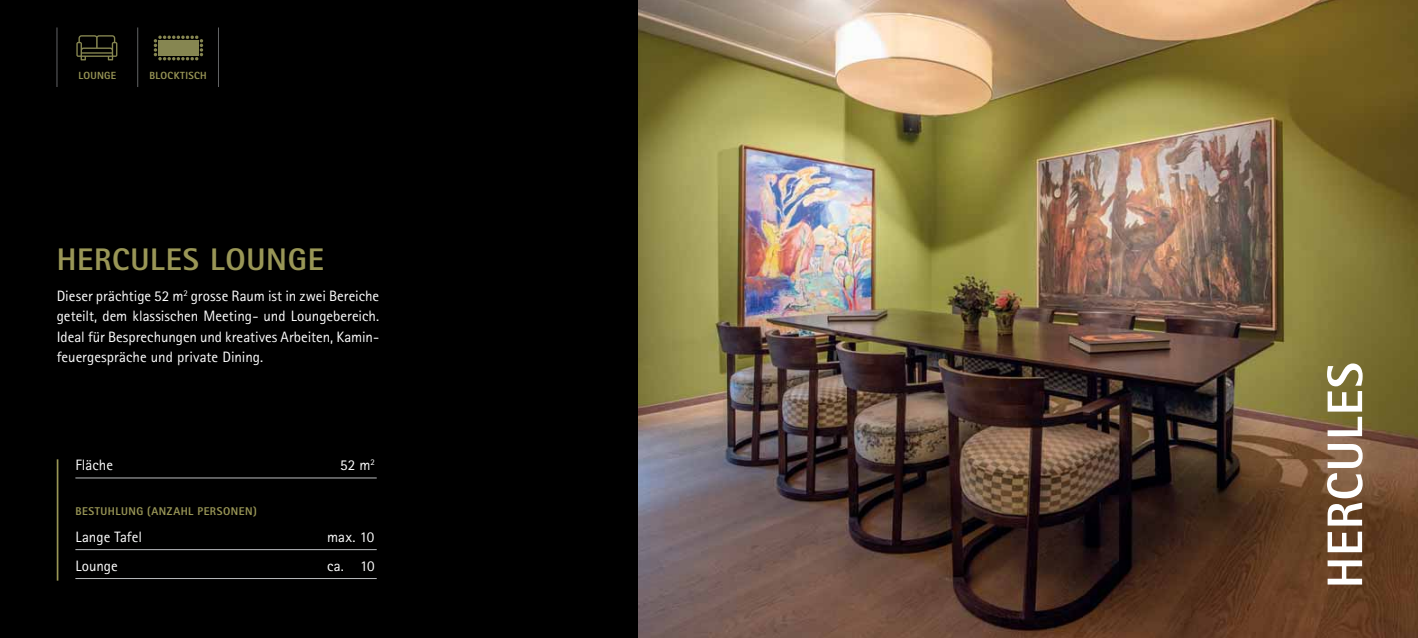
<style>
.page{position:relative;width:1418px;height:638px;background:#fff}
.page>*{position:absolute;margin:0;border:0;box-sizing:border-box;transform-origin:0 0}
.t1{font:800 50px "Rotis Sans Serif Std";letter-spacing:.015em;color:#fff}
.t2{font:800 31.25px "Rotis Sans Serif Std";letter-spacing:.02em;color:#999656}
.t3{font:15px/20.4px "Rotis Sans Serif Std";color:#fff;text-align:justify}
.t4{font:800 11.25px "Rotis Sans Serif Std";letter-spacing:.045em;color:#999656}
.t5{font:800 10.38px "Rotis Sans Serif Std";letter-spacing:.025em;color:#999656}
</style>
<div class="page">
<div style="left:0;top:0;width:651px;height:638px;background:#000"></div>
<img style="left:638px;top:0;width:779px;height:638px">
<svg style="left:76px;top:35px;width:41px;height:25px"></svg>
<hr style="left:75px;top:478px;width:302px;height:1px;background:#bbbdc0">
<hr style="left:75px;top:549px;width:302px;height:1px;background:#bbbdc0">
<hr style="left:75px;top:578px;width:302px;height:1px;background:#bbbdc0">
<hr style="left:57px;top:459px;width:1px;height:121px;background:#999656">
<svg style="left:154px;top:35px;width:49px;height:26px"></svg>
<div style="left:158px;top:40px;width:40px;height:16px;background:#868651"></div>
<hr style="left:57px;top:27px;width:1px;height:60px;background:#636466">
<hr style="left:137px;top:27px;width:1px;height:60px;background:#636466">
<hr style="left:218px;top:27px;width:1px;height:60px;background:#636466">
<p class="t5" style="left:78px;top:69px;width:39px">LOUNGE</p>
<p class="t5" style="left:149px;top:69px;width:59px">BLOCKTISCH</p>
<h2 class="t2" style="left:57px;top:241px;width:269px">HERCULES LOUNGE</h2>
<p class="t3" style="left:57px;top:287px;width:324px">Dieser prächtige 52 m<sup>2</sup> grosse Raum ist in zwei Bereiche geteilt, dem klassischen Meeting- und Loungebereich.<br>Ideal für Besprechungen und kreatives Arbeiten, Kamin&shy;feuergespräche und private Dining.</p>
<p class="t3" style="left:75px;top:457px;width:39px">Fläche</p>
<p class="t3" style="left:340px;top:457px;width:36px">52 m<sup>2</sup></p>
<p class="t4" style="left:75px;top:504px;width:183px">BESTUHLUNG (ANZAHL PERSONEN)</p>
<p class="t3" style="left:75px;top:528px;width:68px">Lange Tafel</p>
<p class="t3" style="left:327px;top:528px;width:49px">max. 10</p>
<p class="t3" style="left:75px;top:557px;width:44px">Lounge</p>
<p class="t3" style="left:327px;top:557px;width:49px">ca. 10</p>
<h1 class="t1" style="left:1315px;top:588px;width:228px;rotate:-90deg">HERCULES</h1>
</div>
